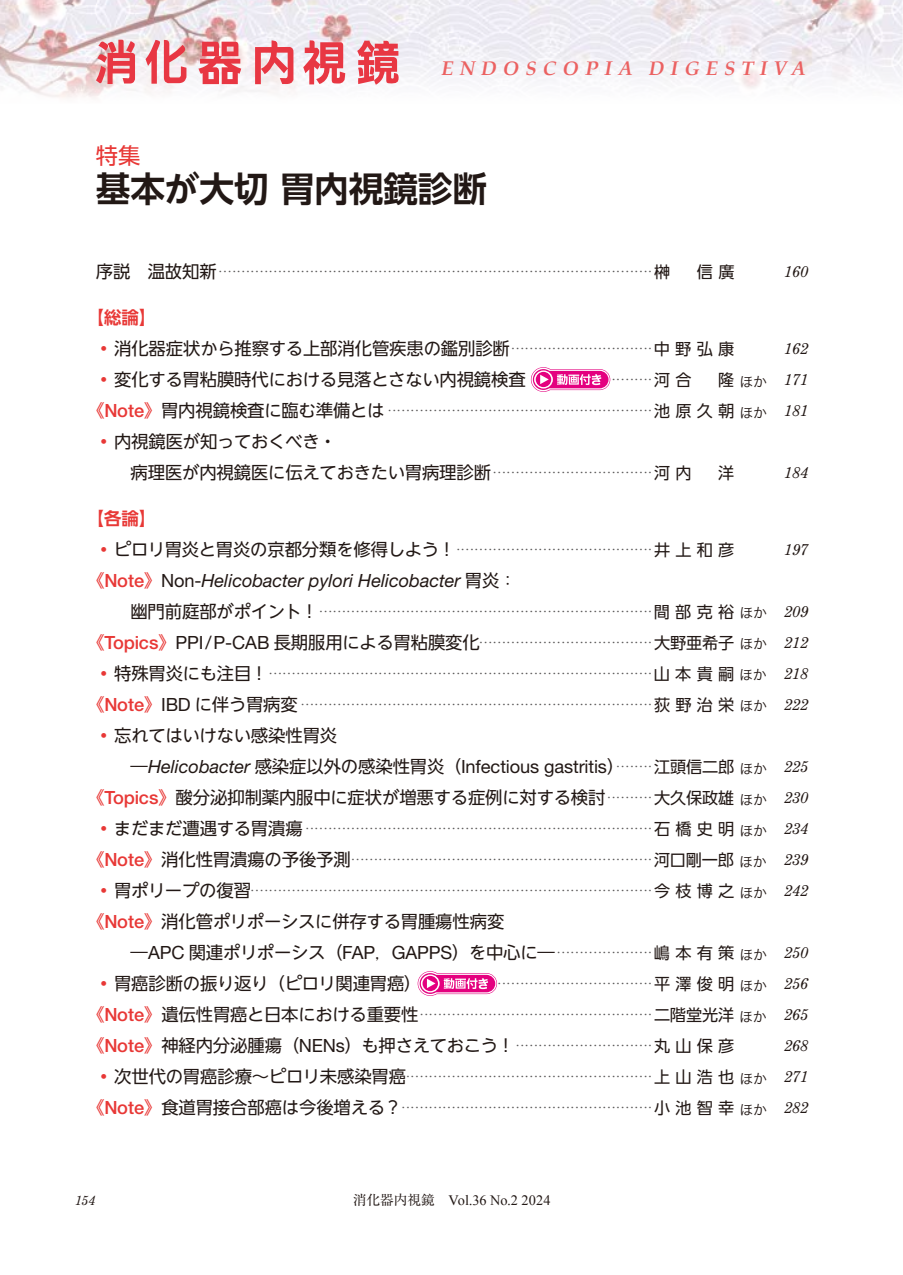
<style>
.page{position:relative;width:903px;height:1275px;background:#fff}
.page>*{position:absolute;margin:0;border:0;box-sizing:border-box;transform-origin:0 0}
.t1{font:700 34.65px "UD Shin Go NT Pr 6 N De";letter-spacing:-.005em;color:#221815}
.t2{font:22.4px "UD Shin Go NT Pr 6 N";color:#e83836}
.t3{font:italic 700 19.78px "Palatino";letter-spacing:.31em;color:#eb6161}
.t4{font:18.2px "Helvetica Neue LT Std";letter-spacing:-.01em;color:#221815}
.t5{font:italic 18.2px "Helvetica Neue LT Std";letter-spacing:-.005em;color:#221815}
.t6{font:17.32px "UD Shin Go NT Pr 6 N";letter-spacing:-.01em;color:#221815}
.t7{font:700 17.32px "UD Shin Go NT Pr 6 N De";color:#e83836}
.t8{font:italic 16.1px "M Century Schoolbook";color:#221815}
.t9{font:14.35px "Times New Roman";color:#221815}
.t10{font:13.65px "Ryumin Pr 6 N";color:#595757}
.t11{font:italic 13.65px "M Century Schoolbook";color:#221815}
.s1{font-family:"UD Shin Go NT Pr 6 N";font-size:17.32px;color:#221815}
.s2{font-family:"UD Shin Go NT Pr 6 N";font-size:16.1px;color:#221815}
.s3{font-family:"UD Shin Go NT Pr 6 N";font-size:17.32px;color:#e83836}
.s4{color:#e83836}
.s5{font-family:"Hiragino Sans Pr 6 N W3";font-size:13.83px;color:#221815}
.s6{font-family:"M Century Schoolbook";font-style:italic;font-size:16.1px;color:#221815}
.s7{font-family:"UD Shin Go NT Pr 6 N";font-weight:500;font-size:17.32px;color:#e83836}
.s8{font-family:"Helvetica Neue LT Std";font-weight:500;font-size:18.2px;color:#e83836}
.s9{font-family:"UD Shin Go NT Pr 6 N";font-weight:500;font-style:normal;font-size:17.32px;color:#e83836}
.s10{font-weight:500;font-style:normal;color:#e83836}
.s11{font-style:normal}
.s12{font-family:"UD Shin Go NT Pr 6 N";font-style:normal;font-size:17.32px}
.s13{font-family:"Ryumin Pr 6 N";font-style:normal;font-size:17.32px}
.s14{font-family:"Helvetica Neue LT Std";font-size:18.2px;color:#221815}
.s15{font-family:"UD Shin Go NT Pr 6 N";font-size:17.32px}
.s16{font-style:italic}
.s17{font-family:"UD Shin Go NT Pr 6 N";font-size:16.1px}
.s18{font-family:"Hiragino Sans Pr 6 N W3";font-size:13.83px}
.s19{font-family:"M Century Schoolbook";font-style:italic;font-size:16.1px}
.s20{font-weight:500;color:#e83836}
.s21{font-size:16.1px}
.s22{font-size:17.32px;color:#221815}
.s23{font-family:"Ryumin Pr 6 N";font-size:13.65px}
</style>
<div class="page">
<img style="left:0;top:0;width:903px;height:98px">
<svg style="left:96px;top:39px;width:303px;height:46px"></svg>
<svg style="left:530px;top:367px;width:81px;height:25px"></svg>
<svg style="left:417px;top:971px;width:81px;height:25px"></svg>
<h3 class="t3" style="left:441px;top:52px;width:366px">ENDOSCOPIA DIGESTIVA</h3>
<h2 class="t2" style="left:96px;top:137px;width:46px">特集</h2>
<h1 class="t1" style="left:96px;top:160px;width:393px">基本が⼤切 胃内視鏡診断</h1>
<p class="t10" style="left:96px;top:257px;width:640px"><span class="s1">序説　温故知新</span>...............................................................................................<span class="s2">榊　信廣</span></p>
<p class="t8" style="left:784px;top:262px;width:26px">160</p>
<p class="t7" style="left:87px;top:303px;width:71px">【総論】</p>
<p class="t10" style="left:95px;top:333px;width:640px"><span class="s3">•</span><span class="s1">消化器症状から推察する上部消化管疾患の鑑別診断</span>...............................<span class="s2">中野弘康</span></p>
<p class="t8" style="left:784px;top:339px;width:26px">162</p>
<p class="t6" style="left:95px;top:365px;width:432px"><span class="s4">•</span>変化する胃粘膜時代における見落とさない内視鏡検査</p>
<p class="t10" style="left:612px;top:364px;width:197px">.........<span class="s2">河合　隆</span><span class="s5">ほか</span> <span class="s6">171</span></p>
<p class="t10" style="left:87px;top:396px;width:722px"><span class="s7">《</span><span class="s8">Note</span><span class="s7">》</span><span class="s1">胃内視鏡検査に臨む準備とは</span> ..........................................................<span class="s2">池原久朝</span><span class="s5">ほか</span> <span class="s6">181</span></p>
<p class="t6" style="left:95px;top:427px;width:243px"><span class="s4">•</span>内視鏡医が知っておくべき・</p>
<p class="t10" style="left:131px;top:458px;width:605px"><span class="s1">病理医が内視鏡医に伝えておきたい胃病理診断</span>...................................<span class="s2">河内　洋</span></p>
<p class="t8" style="left:784px;top:463px;width:26px">184</p>
<p class="t7" style="left:87px;top:504px;width:71px">【各論】</p>
<p class="t10" style="left:95px;top:534px;width:640px"><span class="s3">•</span><span class="s1">ピロリ胃炎と胃炎の京都分類を修得しよう！</span>...........................................<span class="s2">井上和彦</span></p>
<p class="t8" style="left:784px;top:540px;width:26px">197</p>
<h3 class="t5" style="left:87px;top:570px;width:431px"><span class="s9">《</span><span class="s10">Note</span><span class="s9">》</span><span class="s11">Non-</span>Helicobacter pylori Helicobacter <span class="s12">胃炎</span><span class="s13">：</span></h3>
<p class="t10" style="left:131px;top:596px;width:679px"><span class="s1">幽門前庭部がポイント！</span>.........................................................................<span class="s2">間部克裕</span><span class="s5">ほか</span> <span class="s6">209</span></p>
<p class="t10" style="left:87px;top:627px;width:722px"><span class="s7">《</span><span class="s8">Topics</span><span class="s7">》</span><span class="s14">PPI/P-CAB</span><span class="s1">長期服用による胃粘膜変化</span>......................................<span class="s2">大野亜希子</span><span class="s5">ほか</span> <span class="s6">212</span></p>
<p class="t10" style="left:95px;top:658px;width:714px"><span class="s3">•</span><span class="s1">特殊胃炎にも注目！</span>....................................................................................<span class="s2">山本貴嗣</span><span class="s5">ほか</span> <span class="s6">218</span></p>
<p class="t10" style="left:87px;top:689px;width:722px"><span class="s7">《</span><span class="s8">Note</span><span class="s7">》</span><span class="s14">IBD</span><span class="s1">に伴う胃病変</span> .............................................................................<span class="s2">荻野治栄</span><span class="s5">ほか</span> <span class="s6">222</span></p>
<p class="t6" style="left:95px;top:721px;width:243px"><span class="s4">•</span>忘れてはいけない感染性胃炎</p>
<h3 class="t4" style="left:131px;top:756px;width:679px"><span class="s15">―</span><span class="s16">Helicobacter</span> <span class="s15">感染症以外の感染性胃炎（</span>Infectious gastritis<span class="s15">）</span><sup>...</sup> <sup>...</sup> <sup>.</sup> <sup>.</sup> <span class="s17">江頭信二郎</span><span class="s18">ほか</span> <span class="s19">225</span></h3>
<p class="t6" style="left:87px;top:783px;width:722px"><span class="s20">《</span><span class="s8">Topics</span><span class="s20">》</span>酸分泌抑制薬内服中に症状が増悪する症例に対する検討 <sup>.</sup> <sup>.</sup> <sup>.</sup> <sup>.</sup> <sup>.</sup> <sup>.</sup> <sup>.</sup> <sup>.</sup> <sup>.</sup> <sup>.</sup> <span class="s21">大久保政雄</span><span class="s18">ほか</span> <span class="s19">230</span></p>
<p class="t10" style="left:95px;top:813px;width:714px"><span class="s3">•</span><span class="s1">まだまだ遭遇する胃潰瘍</span>............................................................................<span class="s2">石橋史明</span><span class="s5">ほか</span> <span class="s6">234</span></p>
<p class="t10" style="left:87px;top:844px;width:722px"><span class="s7">《</span><span class="s8">Note</span><span class="s7">》</span><span class="s1">消化性胃潰瘍の予後予測</span>..................................................................<span class="s2">河口剛一郎</span><span class="s5">ほか</span> <span class="s6">239</span></p>
<p class="t10" style="left:95px;top:875px;width:714px"><span class="s3">•</span><span class="s1">胃ポリープの復習</span>........................................................................................<span class="s2">今枝博之</span><span class="s5">ほか</span> <span class="s6">242</span></p>
<p class="t6" style="left:87px;top:907px;width:419px"><span class="s20">《</span><span class="s8">Note</span><span class="s20">》</span>消化管ポリポーシスに併存する胃腫瘍性病変</p>
<p class="t10" style="left:131px;top:937px;width:679px"><span class="s1">―</span><span class="s14">APC</span> <span class="s1">関連ポリポーシス（</span><span class="s14">FAP</span><span class="s22">，</span><span class="s14">GAPPS</span><span class="s1">）を中心に―</span>..................... <span class="s2">嶋本有策</span><span class="s5">ほか</span> <span class="s6">250</span></p>
<p class="t6" style="left:95px;top:969px;width:328px"><span class="s4">•</span>胃癌診断の振り返り（ピロリ関連胃癌）</p>
<p class="t10" style="left:498px;top:968px;width:311px">..................................<span class="s2">平澤俊明</span><span class="s5">ほか</span> <span class="s6">256</span></p>
<p class="t10" style="left:87px;top:999px;width:722px"><span class="s7">《</span><span class="s8">Note</span><span class="s7">》</span><span class="s1">遺伝性胃癌と日本における重要性</span>...................................................<span class="s2">二階堂光洋</span><span class="s5">ほか</span> <span class="s6">265</span></p>
<p class="t10" style="left:87px;top:1030px;width:648px"><span class="s7">《</span><span class="s8">Note</span><span class="s7">》</span><span class="s1">神経内分泌腫瘍（</span><span class="s14">NENs</span><span class="s1">）も押さえておこう！</span>..............................<span class="s2">丸山保彦</span></p>
<p class="t8" style="left:784px;top:1036px;width:26px">268</p>
<p class="t10" style="left:95px;top:1061px;width:714px"><span class="s3">•</span><span class="s1">次世代の胃癌診療～ピロリ未感染胃癌</span>......................................................<span class="s2">上山浩也</span><span class="s5">ほか</span> <span class="s6">271</span></p>
<p class="t10" style="left:87px;top:1092px;width:722px"><span class="s7">《</span><span class="s8">Note</span><span class="s7">》</span><span class="s1">食道胃接合部癌は今後増える？</span>.......................................................<span class="s2">小池智幸</span><span class="s5">ほか</span> <span class="s6">282</span></p>
<p class="t11" style="left:75px;top:1192px;width:22px">154</p>
<p class="t9" style="left:353px;top:1191px;width:199px"><span class="s23">消化器内視鏡　</span>Vol<span class="s23">.</span>36 No<span class="s23">.</span>2 2024</p>
</div>
